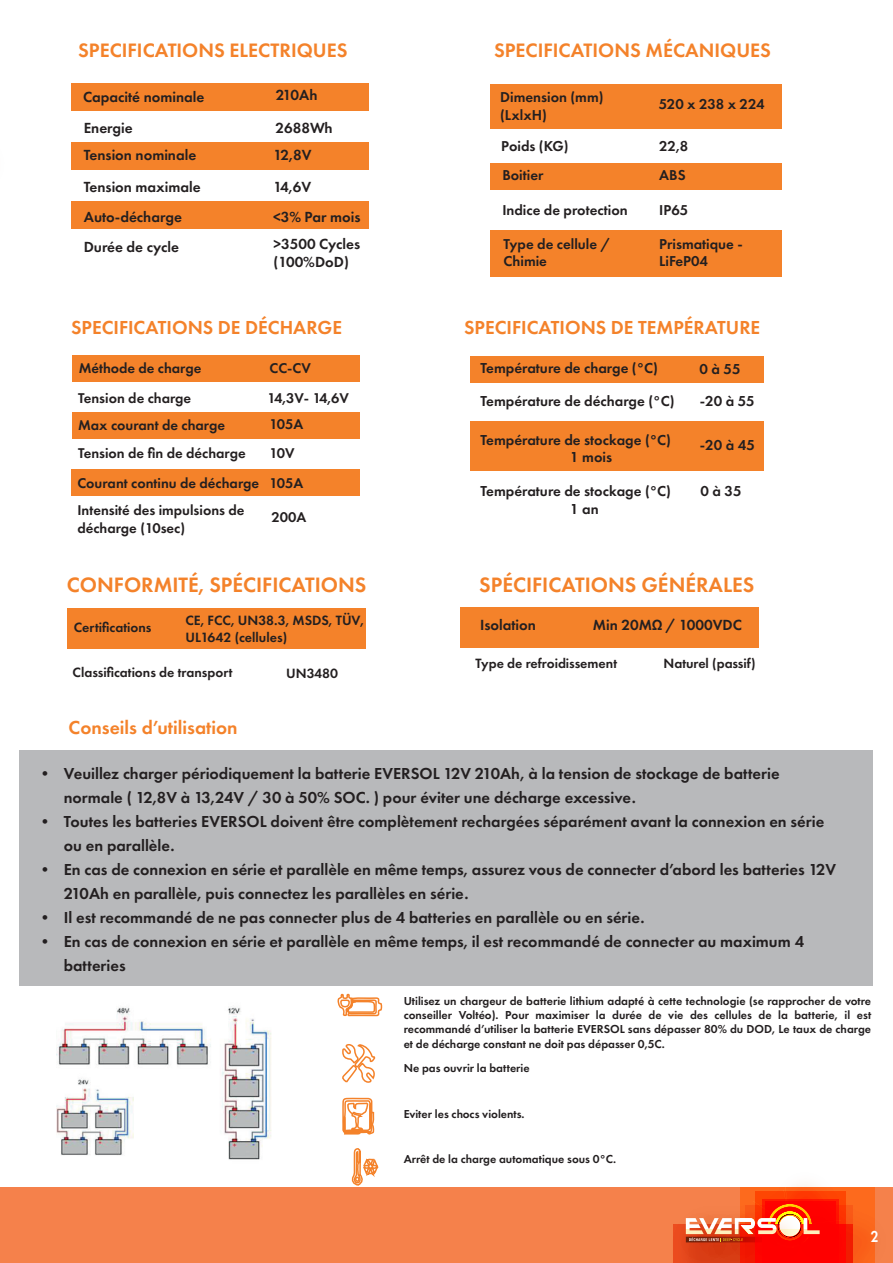
<style>
.page{position:relative;width:893px;height:1263px;background:#fff}
.page>*{position:absolute;margin:0;border:0;box-sizing:border-box;transform-origin:0 0}
.t1{font:600 21.6px "Futura PT";color:#f4822a}
.t2{font:600 20.1px "Futura PT";color:#f4822a}
.t3{font:600 19.5px "Futura PT";color:#f4822a}
.t4{font:600 16.5px/24px "Futura PT";color:#231f20}
.t5{font:600 16.5px "Futura PT";color:#fff;scale:.83 1}
.t6{font:600 15.3px "Futura PT";color:#231f20}
.t7{font:600 15.15px/18.3px "Futura PT";color:#231f20}
.t8{font:600 15px/18px "Futura PT";color:#231f20}
.t9{font:600 14.85px/17.9px "Futura PT";color:#231f20}
.t10{font:600 14.7px/29.7px "Futura PT";color:#231f20}
.t11{font:600 13.95px/16.8px "Futura PT";color:#231f20}
.t12{font:600 12px/14.4px "Futura PT";color:#231f20;text-align:justify}
</style>
<div class="page">
<div style="left:67px;top:608px;width:299px;height:41px;background:#f4822a"></div>
<div style="left:71px;top:84px;width:298px;height:27px;background:#f4822a"></div>
<div style="left:71px;top:142px;width:298px;height:28px;background:#f4822a"></div>
<div style="left:71px;top:201px;width:298px;height:27px;background:#f4822a"></div>
<div style="left:491px;top:84px;width:291px;height:45px;background:#f4822a"></div>
<div style="left:491px;top:164px;width:291px;height:26px;background:#f4822a"></div>
<div style="left:491px;top:230px;width:291px;height:47px;background:#f4822a"></div>
<div style="left:72px;top:355px;width:288px;height:27px;background:#f4822a"></div>
<div style="left:71px;top:469px;width:289px;height:26px;background:#f4822a"></div>
<div style="left:72px;top:412px;width:288px;height:26px;background:#f4822a"></div>
<div style="left:470px;top:356px;width:293px;height:26px;background:#f4822a"></div>
<div style="left:470px;top:421px;width:293px;height:50px;background:#f4822a"></div>
<div style="left:461px;top:607px;width:298px;height:40px;background:#f4822a"></div>
<div style="left:20px;top:750px;width:853px;height:236px;background:#b8b9bb"></div>
<img style="left:56px;top:1007px;width:216px;height:153px">
<div style="left:0;top:1187px;width:893px;height:76px;background:#f5814b"></div>
<svg style="left:337px;top:993px;width:46px;height:193px"></svg>
<img style="left:673px;top:1187px;width:202px;height:76px">
<img style="left:674px;top:1206px;width:12px;height:57px">
<img style="left:841px;top:1187px;width:33px;height:76px">
<img style="left:841px;top:1206px;width:12px;height:57px">
<svg style="left:686px;top:1185px;width:155px;height:78px"></svg>
<p class="t2" style="left:78px;top:38px;width:271px">SPECIFICATIONS ELECTRIQUES</p>
<p class="t2" style="left:494px;top:38px;width:278px">SPECIFICATIONS MÉCANIQUES</p>
<p class="t7" style="left:83px;top:87px;width:123px">Capacité nominale</p>
<p class="t7" style="left:276px;top:86px;width:43px">210Ah</p>
<p class="t7" style="left:84px;top:118px;width:51px">Energie</p>
<p class="t7" style="left:276px;top:118px;width:58px">2688Wh</p>
<p class="t7" style="left:84px;top:146px;width:114px">Tension nominale</p>
<p class="t7" style="left:274px;top:146px;width:39px">12,8V</p>
<p class="t7" style="left:84px;top:178px;width:118px">Tension maximale</p>
<p class="t7" style="left:274px;top:178px;width:39px">14,6V</p>
<p class="t7" style="left:84px;top:208px;width:100px">Auto-décharge</p>
<p class="t7" style="left:273px;top:208px;width:89px">&lt;3% Par mois</p>
<p class="t7" style="left:84px;top:238px;width:97px">Durée de cycle</p>
<p class="t7" style="left:274px;top:234px;width:88px">&gt;3500 Cycles (100%DoD)</p>
<p class="t9" style="left:500px;top:88px;width:105px">Dimension (mm) (LxlxH)</p>
<p class="t9" style="left:659px;top:95px;width:107px">520 x 238 x 224</p>
<p class="t9" style="left:501px;top:137px;width:69px">Poids (KG)</p>
<p class="t9" style="left:659px;top:137px;width:31px">22,8</p>
<p class="t9" style="left:502px;top:166px;width:43px">Boitier</p>
<p class="t9" style="left:659px;top:166px;width:28px">ABS</p>
<p class="t9" style="left:502px;top:201px;width:127px">Indice de protection</p>
<p class="t9" style="left:659px;top:201px;width:31px">IP65</p>
<p class="t9" style="left:504px;top:235px;width:108px">Type de cellule /<br>Chimie</p>
<p class="t9" style="left:659px;top:235px;width:85px">Prismatique -<br>LiFeP04</p>
<p class="t3" style="left:71px;top:315px;width:272px">SPECIFICATIONS DE DÉCHARGE</p>
<p class="t3" style="left:464px;top:315px;width:297px">SPECIFICATIONS DE TEMPÉRATURE</p>
<p class="t10" style="left:79px;top:353px;width:124px">Méthode de charge</p>
<p class="t10" style="left:269px;top:353px;width:43px">CC-CV</p>
<p class="t10" style="left:78px;top:383px;width:115px">Tension de charge</p>
<p class="t10" style="left:268px;top:383px;width:83px">14,3V- 14,6V</p>
<p class="t10" style="left:78px;top:410px;width:148px">Max courant de charge</p>
<p class="t10" style="left:269px;top:409px;width:35px">105A</p>
<p class="t10" style="left:78px;top:439px;width:169px">Tension de fin de décharge</p>
<p class="t8" style="left:480px;top:359px;width:179px">Température de charge (°C)</p>
<p class="t8" style="left:699px;top:359px;width:42px">0 à 55</p>
<p class="t8" style="left:481px;top:392px;width:195px">Température de décharge (°C)</p>
<p class="t8" style="left:700px;top:392px;width:56px">-20 à 55</p>
<p class="t8" style="left:570px;top:430px;width:102px;text-indent:-90px">Température de stockage (°C)<br>1 mois</p>
<p class="t8" style="left:700px;top:435px;width:57px">-20 à 45</p>
<p class="t8" style="left:570px;top:482px;width:102px;text-indent:-90px">Température de stockage (°C)<br>1 an</p>
<p class="t8" style="left:701px;top:482px;width:42px">0 à 35</p>
<p class="t10" style="left:77px;top:438px;width:227px;text-indent:192px">10V<br>Courant continu de décharge 105A</p>
<p class="t10" style="left:77px;top:501px;width:169px;line-height:17.5px">Intensité des impulsions de décharge (10sec)</p>
<p class="t10" style="left:271px;top:502px;width:36px">200A</p>
<h1 class="t1" style="left:67px;top:571px;width:301px">CONFORMITÉ, SPÉCIFICATIONS</h1>
<h1 class="t1" style="left:479px;top:571px;width:277px">SPÉCIFICATIONS GÉNÉRALES</h1>
<p class="t11" style="left:74px;top:619px;width:79px">Certifications</p>
<p class="t11" style="left:185px;top:612px;width:180px">CE, FCC, UN38.3, MSDS, TÜV,<br>UL1642 (cellules)</p>
<p class="t11" style="left:73px;top:664px;width:161px">Classifications de transport</p>
<p class="t11" style="left:286px;top:665px;width:53px">UN3480</p>
<p class="t6" style="left:480px;top:615px;width:57px">Isolation</p>
<p class="t6" style="left:593px;top:615px;width:151px">Min 20MΩ / 1000VDC</p>
<p class="t11" style="left:476px;top:655px;width:143px">Type de refroidissement</p>
<p class="t11" style="left:663px;top:655px;width:93px">Naturel (passif)</p>
<p class="t3" style="left:69px;top:715px;width:170px">Conseils d’utilisation</p>
<p class="t4" style="left:64px;top:761px;width:717px;text-indent:-27px">• Veuillez charger périodiquement la batterie EVERSOL 12V 210Ah, à la tension de stockage de batterie normale ( 12,8V à 13,24V / 30 à 50% SOC. ) pour éviter une décharge excessive.</p>
<p class="t4" style="left:64px;top:809px;width:762px;text-indent:-27px">• Toutes les batteries EVERSOL doivent être complètement rechargées séparément avant la connexion en série ou en parallèle.</p>
<p class="t4" style="left:64px;top:857px;width:774px;text-indent:-27px">• En cas de connexion en série et parallèle en même temps, assurez vous de connecter d’abord les batteries 12V<br>210Ah en parallèle, puis connectez les parallèles en série.</p>
<p class="t4" style="left:37px;top:905px;width:609px">• Il est recommandé de ne pas connecter plus de 4 batteries en parallèle ou en série.</p>
<p class="t4" style="left:64px;top:929px;width:742px;text-indent:-27px">• En cas de connexion en série et parallèle en même temps, il est recommandé de connecter au maximum 4 batteries</p>
<p class="t12" style="left:404px;top:993px;width:469px">Utilisez un chargeur de batterie lithium adapté à cette technologie (se rapprocher de votre conseiller Voltéo). Pour maximiser la durée de vie des cellules de la batterie, il est recommandé d’utiliser la batterie EVERSOL sans dépasser 80% du DOD, Le taux de charge et de décharge constant ne doit pas dépasser 0,5C.</p>
<p class="t12" style="left:404px;top:1061px;width:128px">Ne pas ouvrir la batterie</p>
<p class="t12" style="left:404px;top:1107px;width:122px">Eviter les chocs violents.</p>
<p class="t12" style="left:404px;top:1152px;width:214px">Arrêt de la charge automatique sous 0°C.</p>
<p class="t5" style="left:871px;top:1226px;width:11px">2</p>
</div>
